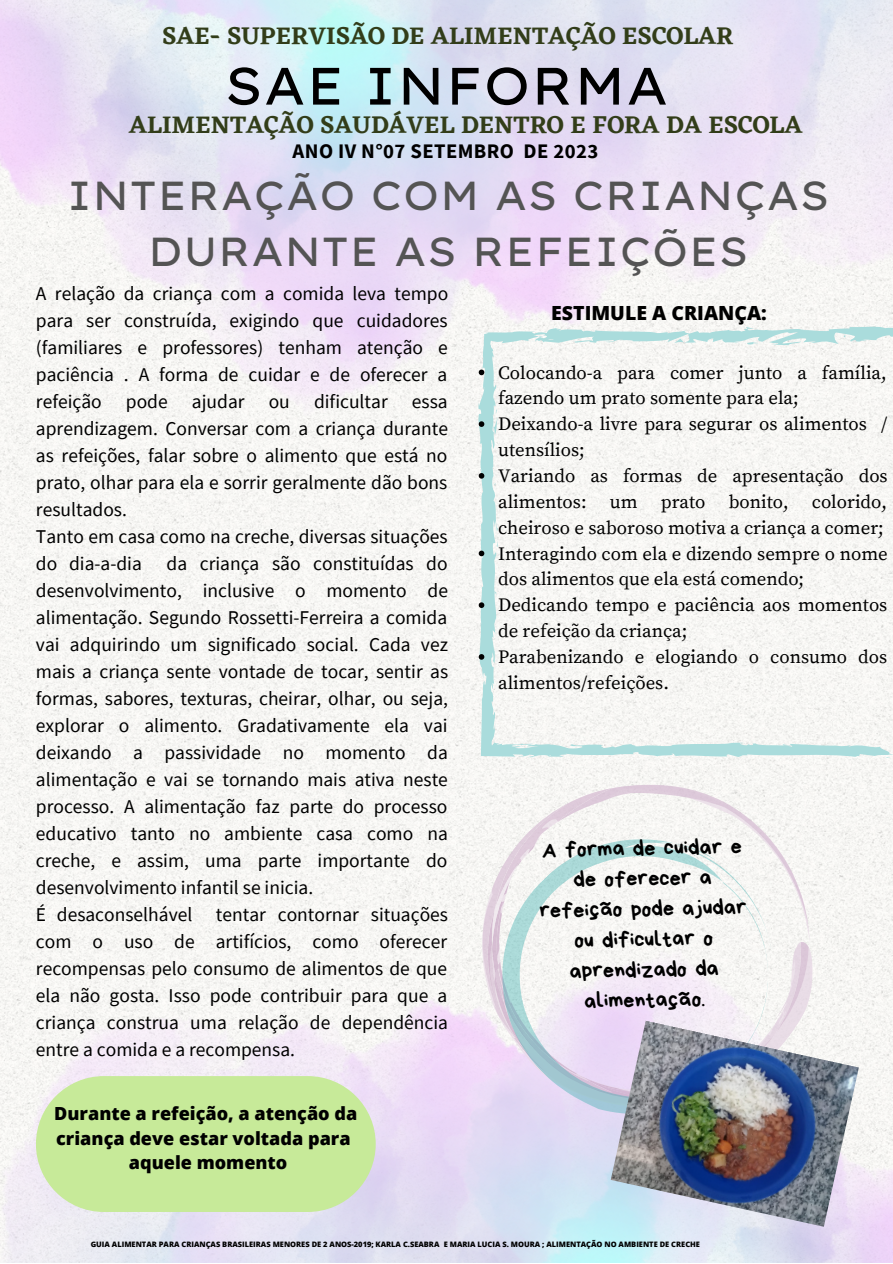
<style>
.page{position:relative;width:893px;height:1264px;background:#fff}
.page>*{position:absolute;margin:0;border:0;box-sizing:border-box;transform-origin:0 0}
.t1{font:52.5px "Lexend Exa";color:#000}
.t2{font:40.5px/56.2px "Lexend Exa";color:#545454;text-align:center}
.t3{font:600 24.9px "Eczar";color:#323d19}
.t4{font:22.2px/30.3px "Bryndan Write";color:#000;text-align:center}
.t5{font:700 20.7px "Source Sans Pro";letter-spacing:.02em;color:#000}
.t6{font:19.5px/27px "Source Sans Pro";color:#000;text-align:justify}
.t7{font:800 19.5px "Open Sans";color:#000}
.t8{font:18.75px/25.8px "Source Serif Pro";color:#000}
.t9{font:800 18px/24.8px "Open Sans";color:#000;text-align:center}
.t10{font:800 7.5px "Open Sans";color:#000}
</style>
<div class="page">
<img style="left:0;top:684px;width:892px;height:578px">
<img style="left:0;top:0;width:892px;height:656px">
<div style="left:36px;top:1076px;width:339px;height:135px;background:#c7ea99;border-radius:68px"></div>
<svg style="left:476px;top:325px;width:416px;height:432px;fill:#f6f6f3"></svg>
<svg style="left:530px;top:336px;width:13px;height:6px"></svg>
<svg style="left:843px;top:334px;width:11px;height:8px"></svg>
<svg style="left:745px;top:341px;width:14px;height:4px"></svg>
<svg style="left:493px;top:477px;width:2px;height:8px"></svg>
<svg style="left:495px;top:538px;width:2px;height:9px"></svg>
<svg style="left:478px;top:369px;width:6px;height:6px"></svg>
<svg style="left:478px;top:421px;width:6px;height:6px"></svg>
<svg style="left:478px;top:468px;width:6px;height:10px"></svg>
<svg style="left:478px;top:550px;width:6px;height:6px"></svg>
<svg style="left:478px;top:602px;width:6px;height:6px"></svg>
<svg style="left:478px;top:654px;width:6px;height:5px"></svg>
<svg style="left:446px;top:783px;width:382px;height:382px;fill:#f4f2f4"></svg>
<img style="left:610px;top:1020px;width:248px;height:206px">
<p class="t3" style="left:162px;top:21px;width:573px">SAE- SUPERVISÃO DE ALIMENTAÇÃO ESCOLAR</p>
<p class="t1" style="left:224px;top:52px;width:446px">SAE INFORMA</p>
<p class="t3" style="left:129px;top:109px;width:674px">ALIMENTAÇÃO SAUDÁVEL DENTRO E FORA DA ESCOLA</p>
<p class="t5" style="left:292px;top:138px;width:307px">ANO IV N°07 SETEMBRO DE 2023</p>
<p class="t2" style="left:67px;top:166px;width:764px">INTERAÇÃO COM AS CRIANÇAS<br>DURANTE AS REFEIÇÕES</p>
<p class="t6" style="left:36px;top:280px;width:414px">A relação da criança com a comida leva tempo para ser construída, exigindo que cuidadores (familiares e professores) tenham atenção e paciência . A forma de cuidar e de oferecer a refeição pode ajudar ou dificultar essa aprendizagem. Conversar com a criança durante as refeições, falar sobre o alimento que está no prato, olhar para ela e sorrir geralmente dão bons resultados.</p>
<p class="t6" style="left:36px;top:523px;width:413px">Tanto em casa como na creche, diversas situações do dia-a-dia</p>
<p class="t7" style="left:551px;top:299px;width:217px">ESTIMULE A CRIANÇA:</p>
<p class="t8" style="left:498px;top:360px;width:390px">Colocando-a para comer junto a família, fazendo um prato somente para ela;</p>
<p class="t8" style="left:498px;top:412px;width:391px">Deixando-a livre para segurar os alimentos / utensílios;</p>
<p class="t8" style="left:498px;top:463px;width:391px;text-align:justify">Variando as formas de apresentação dos alimentos: um prato bonito, colorido, cheiroso e saboroso motiva a criança a comer;</p>
<p class="t8" style="left:498px;top:541px;width:391px">Interagindo com ela e dizendo sempre o nome dos alimentos que ela está comendo;</p>
<p class="t8" style="left:498px;top:593px;width:391px">Dedicando tempo e paciência aos momentos de refeição da criança;</p>
<p class="t8" style="left:498px;top:644px;width:390px">Parabenizando e elogiando o consumo dos alimentos/refeições.</p>
<p class="t6" style="left:36px;top:550px;width:414px;text-indent:131px">da criança são constituídas do desenvolvimento, inclusive o momento de alimentação. Segundo Rossetti-Ferreira a comida vai adquirindo um significado social. Cada vez mais a criança sente vontade de tocar, sentir as formas, sabores, texturas, cheirar, olhar, ou seja, explorar o alimento. Gradativamente ela vai deixando a passividade no momento da alimentação e vai se tornando mais ativa neste processo. A alimentação faz parte do processo educativo tanto no ambiente casa como na creche, e assim, uma parte importante do desenvolvimento infantil se inicia.</p>
<p class="t6" style="left:36px;top:900px;width:413px">É desaconselhável tentar contornar situações com o uso de artifícios, como oferecer recompensas pelo consumo de alimentos de que ela não gosta. Isso pode contribuir para que a criança construa uma relação de dependência entre a comida e a recompensa.</p>
<p class="t4" style="left:538px;top:834px;width:209px;rotate:-1deg">A forma de cuidar e de oferecer a refeição pode ajudar ou dificultar o aprendizado da alimentação.</p>
<p class="t9" style="left:54px;top:1100px;width:304px">Durante a refeição, a atenção da criança deve estar voltada para aquele momento</p>
<p class="t10" style="left:91px;top:1238px;width:610px">GUIA ALIMENTAR PARA CRIANÇAS BRASILEIRAS MENORES DE 2 ANOS-2019; KARLA C.SEABRA E MARIA LUCIA S. MOURA ; ALIMENTAÇÃO NO AMBIENTE DE CRECHE</p>
</div>
